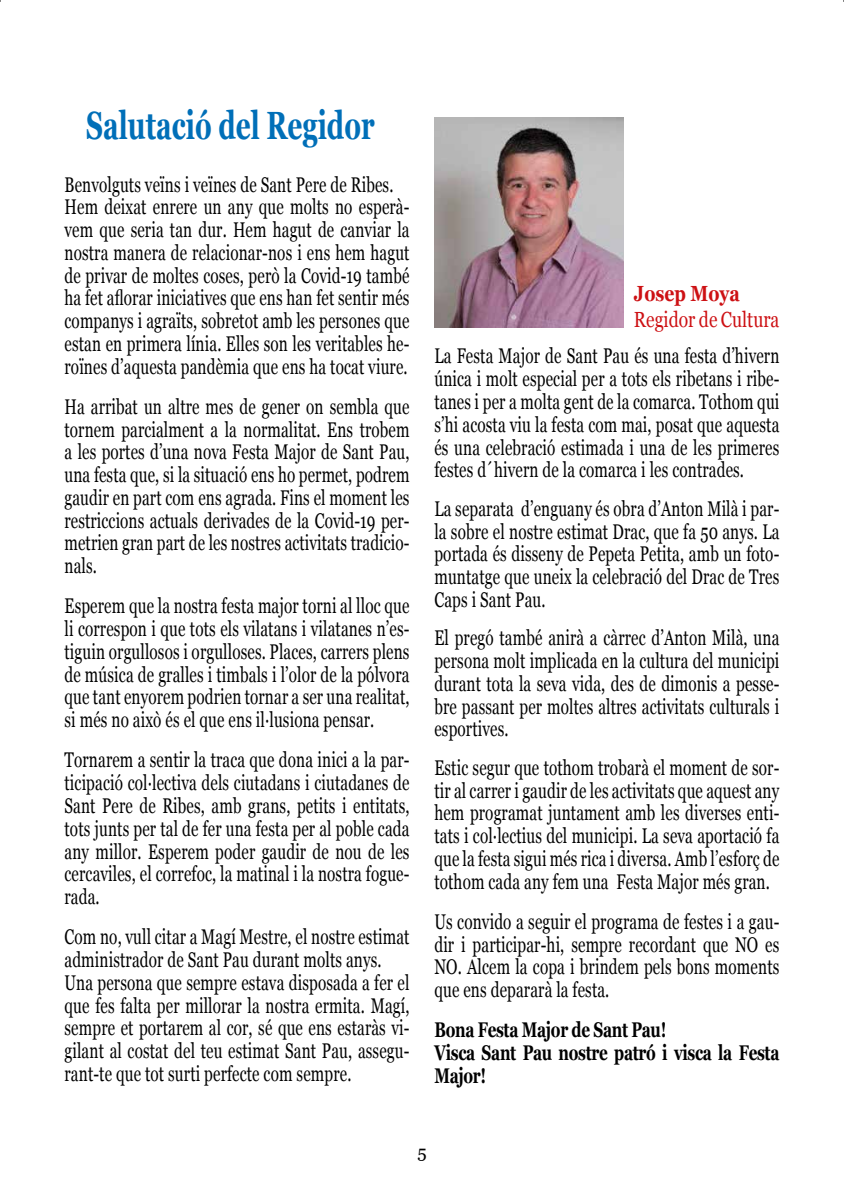
<style>
.page{position:relative;width:844px;height:1191px;background:#fff}
.page>*{position:absolute;margin:0;border:0;box-sizing:border-box;transform-origin:0 0}
.t1{font:700 39.38px "Georgia";color:#006fb8;scale:.67 1}
.t2{font:21.88px "Georgia";color:#cd1013;scale:.8 1}
.t3{font:700 21.88px "Georgia";color:#cd1013;scale:.8 1}
.t4{font:21.18px/22.8px "Georgia";letter-spacing:.01em;color:#000;text-align:justify;scale:.72 1}
.t5{font:700 21.18px/22.8px "Georgia";letter-spacing:-.02em;color:#000;scale:.72 1}
.t6{font:17.5px "Georgia";color:#000}
</style>
<div class="page">
<img style="left:434px;top:117px;width:189px;height:210px">
<h1 class="t1" style="left:86px;top:96px;width:432px">Salutació del Regidor</h1>
<p class="t4" style="left:64px;top:172px;width:480px;text-align:left">Benvolguts veïns i veïnes de Sant Pere de Ribes.<br>Hem deixat enrere un any que molts no esperà&shy;vem que seria tan dur. Hem hagut de canviar la nostra manera de relacionar-nos i ens hem hagut de privar de moltes coses, però la Covid-19 també ha fet aflorar iniciatives que ens han fet sentir més companys i agraïts, sobretot amb les persones que estan en primera línia. Elles son les veritables he&shy;roïnes d’aquesta pandèmia que ens ha tocat viure.</p>
<p class="t4" style="left:64px;top:394px;width:480px">Ha arribat un altre mes de gener on sembla que tornem parcialment a la normalitat. Ens trobem a les portes d’una nova Festa Major de Sant Pau, una festa que, si la situació ens ho permet, podrem gaudir en part com ens agrada. Fins el moment les restriccions actuals derivades de la Covid-19 per&shy;metrien gran part de les nostres activitats tradicio&shy;nals.</p>
<p class="t4" style="left:64px;top:594px;width:480px">Esperem que la nostra festa major torni al lloc que li correspon i que tots els vilatans i vilatanes n’es&shy;tiguin orgullosos i orgulloses. Places, carrers plens de música de gralles i timbals i l’olor de la pólvora que tant enyorem podrien tornar a ser una realitat, si més no això és el que ens il·lusiona pensar.</p>
<p class="t4" style="left:64px;top:748px;width:480px">Tornarem a sentir la traca que dona inici a la par&shy;ticipació col·lectiva dels ciutadans i ciutadanes de Sant Pere de Ribes, amb grans, petits i entitats, tots junts per tal de fer una festa per al poble cada any millor. Esperem poder gaudir de nou de les cercaviles, el correfoc, la matinal i la nostra fogue&shy;rada.</p>
<p class="t4" style="left:64px;top:924px;width:480px;text-align:left">Com no, vull citar a Magí Mestre, el nostre estimat administrador de Sant Pau durant molts anys.<br>Una persona que sempre estava disposada a fer el que fes falta per millorar la nostra ermita. Magí, sempre et portarem al cor, sé que ens estaràs vi&shy;gilant al costat del teu estimat Sant Pau, assegu&shy;rant-te que tot surti perfecte com sempre.</p>
<p class="t3" style="left:633px;top:276px;width:134px">Josep Moya</p>
<p class="t2" style="left:633px;top:303px;width:183px">Regidor de Cultura</p>
<p class="t4" style="left:434px;top:344px;width:480px">La Festa Major de Sant Pau és una festa d’hivern única i molt especial per a tots els ribetans i ribe&shy;tanes i per a molta gent de la comarca. Tothom qui s’hi acosta viu la festa com mai, posat que aquesta és una celebració estimada i una de les primeres festes d´hivern de la comarca i les contrades.</p>
<p class="t4" style="left:434px;top:496px;width:480px">La separata d’enguany és obra d’Anton Milà i par&shy;la sobre el nostre estimat Drac, que fa 50 anys. La portada és disseny de Pepeta Petita, amb un foto&shy;muntatge que uneix la celebració del Drac de Tres Caps i Sant Pau.</p>
<p class="t4" style="left:434px;top:626px;width:480px">El pregó també anirà a càrrec d’Anton Milà, una persona molt implicada en la cultura del municipi durant tota la seva vida, des de dimonis a pesse&shy;bre passant per moltes altres activitats culturals i esportives.</p>
<p class="t4" style="left:434px;top:755px;width:480px">Estic segur que tothom trobarà el moment de sor&shy;tir al carrer i gaudir de les activitats que aquest any hem programat juntament amb les diverses enti&shy;tats i col·lectius del municipi. La seva aportació fa que la festa sigui més rica i diversa. Amb l’esforç de tothom cada any fem una Festa Major més gran.</p>
<p class="t4" style="left:434px;top:909px;width:480px">Us convido a seguir el programa de festes i a gau&shy;dir i participar-hi, sempre recordant que NO es NO. Alcem la copa i brindem pels bons moments que ens depararà la festa.</p>
<p class="t5" style="left:434px;top:1017px;width:480px">Bona Festa Major de Sant Pau!<br>Visca Sant Pau nostre patró i visca la Festa<br>Major!</p>
<p class="t6" style="left:417px;top:1138px;width:11px">5</p>
</div>
